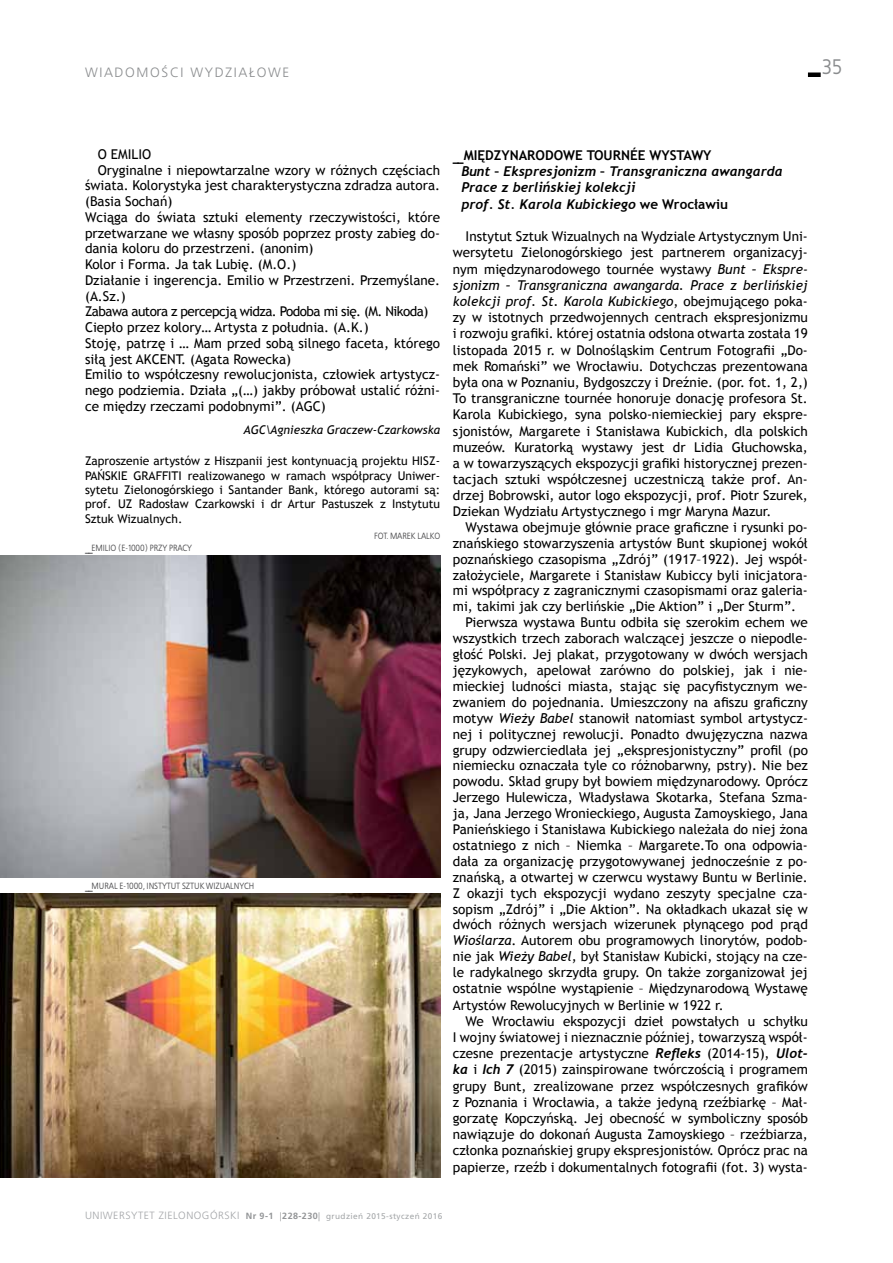
<style>
.page{position:relative;width:893px;height:1263px;background:#fff}
.page>*{position:absolute;margin:0;border:0;box-sizing:border-box;transform-origin:0 0}
.t1{font:21px "EFN Bureau OT";color:#8a8c8e}
.t2{font:13.5px/16.2px "Trebuchet MS";color:#000;text-align:justify}
.t3{font:italic 700 13.5px/16.2px "Trebuchet";color:#000}
.t4{font:13.5px "Trebuchet MS";letter-spacing:-.04em;color:#000}
.t5{font:700 13.5px "Trebuchet MS";color:#000}
.t6{font:300 13.5px "Frutiger LT Pro";color:#8a8c8e}
.t7{font:12px/14.4px "Trebuchet MS";color:#000;text-align:justify}
.t8{font:italic 12px "Trebuchet MS";color:#000}
.t9{font:300 10.5px "Frutiger LT Pro";letter-spacing:.05em;color:#a3a5a8}
.t10{font:9px "EFN Bureau OT";color:#4d4d4f}
.s1{font-weight:700;font-size:10.5px}
.s2{font-family:"EFN Bureau OT";font-size:15px}
.s3{font-family:"Trebuchet MS";font-style:normal}
.s4{font-style:italic}
.s5{font-family:"Trebuchet";font-weight:700;font-style:italic}
.s6{font-weight:700;font-size:9px;color:#939597}
.s7{font-size:9px;color:#939597}
.s8{font-weight:400;font-size:8.25px;color:#a4a7a9}
</style>
<div class="page">
<div style="left:808px;top:72px;width:13px;height:5px;background:#000"></div>
<img style="left:0;top:556px;width:440px;height:321px">
<img style="left:0;top:893px;width:440px;height:285px">
<p class="t6" style="left:85px;top:65px;width:11px">WIADOMOŚCIWYDZIAŁOWE</p>
<h1 class="t1" style="left:822px;top:55px;width:21px">35</h1>
<p class="t2" style="left:98px;top:146px;width:55px">O EMILIO</p>
<p class="t2" style="left:98px;top:162px;width:344px">Oryginalne i niepowtarzalne wzory w różnych częściach</p>
<p class="t2" style="left:85px;top:178px;width:357px">świata. Kolorystyka jest charakterystyczna zdradza autora.</p>
<p class="t2" style="left:85px;top:193px;width:89px">(Basia Sochań)</p>
<p class="t2" style="left:85px;top:209px;width:357px">Wciąga do świata sztuki elementy rzeczywistości, które</p>
<p class="t2" style="left:85px;top:225px;width:357px">przetwarzane we własny sposób poprzez prosty zabieg do-</p>
<p class="t2" style="left:85px;top:241px;width:230px">dania koloru do przestrzeni. (anonim)</p>
<p class="t2" style="left:85px;top:256px;width:213px">Kolor i Forma. Ja tak Lubię. (M.O.)</p>
<p class="t2" style="left:85px;top:272px;width:357px">Działanie i ingerencja. Emilio w Przestrzeni. Przemyślane.</p>
<p class="t2" style="left:85px;top:288px;width:42px">(A.Sz.)</p>
<p class="t4" style="left:85px;top:304px;width:345px">Zabawa autora z percepcją widza. Podoba mi się. (M. Nikoda)</p>
<p class="t2" style="left:85px;top:319px;width:285px">Ciepło przez kolory… Artysta z południa. (A.K.)</p>
<p class="t2" style="left:85px;top:335px;width:357px">Stoję, patrzę i … Mam przed sobą silnego faceta, którego</p>
<p class="t2" style="left:85px;top:351px;width:208px">siłą jest AKCENT. (Agata Rowecka)</p>
<p class="t2" style="left:85px;top:367px;width:357px">Emilio to współczesny rewolucjonista, człowiek artystycz-</p>
<p class="t2" style="left:85px;top:382px;width:357px">nego podziemia. Działa „(…) jakby próbował ustalić różni-</p>
<p class="t2" style="left:85px;top:398px;width:242px">ce między rzeczami podobnymi”. (AGC)</p>
<p class="t8" style="left:243px;top:422px;width:198px">AGC\Agnieszka Graczew-Czarkowska</p>
<p class="t7" style="left:85px;top:454px;width:357px">Zaproszenie artystów z Hiszpanii jest kontynuacją projektu HISZ-PAŃSKIE GRAFFITI realizowanego w ramach współpracy Uniwer&shy;sytetu Zielonogórskiego i Santander Bank, którego autorami są: prof. UZ Radosław Czarkowski i dr Artur Pastuszek z Instytutu Sztuk Wizualnych.</p>
<p class="t10" style="left:374px;top:531px;width:67px">FOT. MAREK LALKO</p>
<p class="t10" style="left:85px;top:542px;width:94px"><span class="s1">__</span>EMILIO (E-1000) PRZY PRACY</p>
<p class="t10" style="left:85px;top:880px;width:13px"><span class="s1">__</span>MURAL</p>
<p class="t10" style="left:119px;top:880px;width:45px">E-1000, INSTYTUT</p>
<p class="t10" style="left:182px;top:880px;width:10px">SZTUK</p>
<p class="t10" style="left:206px;top:880px;width:6px">WIZUALNYCH</p>
<p class="t5" style="left:453px;top:147px;width:260px"><span class="s2">__</span> MIĘDZYNARODOWE TOURN ÉE WYSTAWY</p>
<p class="t3" style="left:461px;top:164px;width:323px">Bunt – Ekspresjonizm – Transgraniczna awangarda<br>Prace z berlińskiej kolekcji<br>prof. St. Karola Kubickiego <span class="s3">WE WROCŁAWIU</span></p>
<p class="t2" style="left:453px;top:228px;width:357px;text-indent:13px">Instytut Sztuk Wizualnych na Wydziale Artystycznym Uni&shy;wersytetu Zielonogórskiego jest partnerem organizacyj&shy;nym międzynarodowego tournée wystawy <span class="s4">Bunt – Ekspre&shy;sjonizm – Transgraniczna awangarda. Prace z berlińskiej kolekcji prof. St. Karola Kubickiego</span>, obejmującego poka&shy;zy w istotnych przedwojennych centrach ekspresjonizmu i rozwoju grafiki. której ostatnia odsłona otwarta została 19 listopada 2015 r. w Dolnośląskim Centrum Fotografii „Do&shy;mek Romański” we Wrocławiu. Dotychczas prezentowana była ona w Poznaniu, Bydgoszczy i Dreźnie. (por. fot. 1, 2,)<br>To transgraniczne tournée honoruje donację profesora St.<br>Karola Kubickiego, syna polsko-niemieckiej pary ekspre&shy;sjonistów, Margarete i Stanisława Kubickich, dla polskich muzeów. Kuratorką wystawy jest dr Lidia Głuchowska, a w towarzyszących ekspozycji grafiki historycznej prezen&shy;tacjach sztuki współczesnej uczestniczą także prof. An&shy;drzej Bobrowski, autor logo ekspozycji, prof. Piotr Szurek, Dziekan Wydziału Artystycznego i mgr Maryna Mazur.</p>
<p class="t2" style="left:466px;top:519px;width:344px">Wystawa obejmuje głównie prace graficzne i rysunki po-</p>
<p class="t2" style="left:453px;top:535px;width:357px">znańskiego stowarzyszenia artystów Bunt skupionej wokół</p>
<p class="t2" style="left:453px;top:551px;width:357px">poznańskiego czasopisma „Zdrój” (1917–1922). Jej współ-</p>
<p class="t2" style="left:453px;top:567px;width:357px">założyciele, Margarete i Stanisław Kubiccy byli inicjatora-</p>
<p class="t2" style="left:453px;top:583px;width:357px">mi współpracy z zagranicznymi czasopismami oraz galeria-</p>
<p class="t2" style="left:453px;top:599px;width:345px">mi, takimi jak czy berlińskie „Die Aktion” i „Der Sturm”.</p>
<p class="t2" style="left:466px;top:614px;width:344px">Pierwsza wystawa Buntu odbiła się szerokim echem we</p>
<p class="t2" style="left:453px;top:630px;width:357px">wszystkich trzech zaborach walczącej jeszcze o niepodle-</p>
<p class="t2" style="left:453px;top:646px;width:357px">głość Polski. Jej plakat, przygotowany w dwóch wersjach</p>
<p class="t2" style="left:453px;top:662px;width:357px">językowych, apelował zarówno do polskiej, jak i nie-</p>
<p class="t2" style="left:453px;top:678px;width:357px">mieckiej ludności miasta, stając się pacyfistycznym we-</p>
<p class="t2" style="left:453px;top:694px;width:357px">zwaniem do pojednania. Umieszczony na afiszu graficzny</p>
<p class="t2" style="left:453px;top:710px;width:357px">motyw <span class="s4">Wieży Babel</span> stanowił natomiast symbol artystycz-</p>
<p class="t2" style="left:453px;top:726px;width:357px">nej i politycznej rewolucji. Ponadto dwujęzyczna nazwa</p>
<p class="t2" style="left:453px;top:742px;width:357px">grupy odzwierciedlała jej „ekspresjonistyczny” profil (po</p>
<p class="t2" style="left:453px;top:758px;width:357px">niemiecku oznaczała tyle co różnobarwny, pstry). Nie bez</p>
<p class="t2" style="left:453px;top:774px;width:357px">powodu. Skład grupy był bowiem międzynarodowy. Oprócz</p>
<p class="t2" style="left:453px;top:789px;width:357px">Jerzego Hulewicza, Władysława Skotarka, Stefana Szma-</p>
<p class="t2" style="left:453px;top:805px;width:357px">ja, Jana Jerzego Wronieckiego, Augusta Zamoyskiego, Jana</p>
<p class="t2" style="left:453px;top:821px;width:357px">Panieńskiego i Stanisława Kubickiego należała do niej żona</p>
<p class="t2" style="left:453px;top:837px;width:357px">ostatniego z nich – Niemka – Margarete.To ona odpowia-</p>
<p class="t2" style="left:453px;top:853px;width:357px">dała za organizację przygotowywanej jednocześnie z po-</p>
<p class="t2" style="left:453px;top:869px;width:357px">znańską, a otwartej w czerwcu wystawy Buntu w Berlinie.</p>
<p class="t2" style="left:453px;top:885px;width:357px">Z okazji tych ekspozycji wydano zeszyty specjalne cza-</p>
<p class="t2" style="left:453px;top:901px;width:357px">sopism „Zdrój” i „Die Aktion”. Na okładkach ukazał się w</p>
<p class="t2" style="left:453px;top:917px;width:357px">dwóch różnych wersjach wizerunek płynącego pod prąd</p>
<p class="t2" style="left:453px;top:933px;width:357px"><span class="s4">Wioślarza</span>. Autorem obu programowych linorytów, podob-</p>
<p class="t2" style="left:453px;top:948px;width:357px">nie jak <span class="s4">Wieży Babel</span>, był Stanisław Kubicki, stojący na cze-</p>
<p class="t2" style="left:453px;top:964px;width:357px">le radykalnego skrzydła grupy. On także zorganizował jej</p>
<p class="t2" style="left:453px;top:981px;width:357px">ostatnie wspólne wystąpienie – Międzynarodową Wystawę</p>
<p class="t2" style="left:453px;top:997px;width:272px">Artystów Rewolucyjnych w Berlinie w 1922 r.</p>
<p class="t2" style="left:466px;top:1013px;width:344px">We Wrocławiu ekspozycji dzieł powstałych u schyłku</p>
<p class="t2" style="left:453px;top:1029px;width:357px">I wojny światowej i nieznacznie później, towarzyszą współ-</p>
<p class="t2" style="left:453px;top:1045px;width:357px">czesne prezentacje artystyczne <span class="s5">Refleks</span> (2014-15), <span class="s5">Ulot-</span></p>
<p class="t2" style="left:453px;top:1062px;width:357px"><span class="s5">ka</span> i <span class="s5">Ich 7</span> (2015) zainspirowane twórczością i programem</p>
<p class="t2" style="left:453px;top:1078px;width:357px">grupy Bunt, zrealizowane przez współczesnych grafików</p>
<p class="t2" style="left:453px;top:1094px;width:357px">z Poznania i Wrocławia, a także jedyną rzeźbiarkę – Mał-</p>
<p class="t2" style="left:453px;top:1110px;width:357px">gorzatę Kopczyńską. Jej obecność w symboliczny sposób</p>
<p class="t2" style="left:453px;top:1126px;width:357px">nawiązuje do dokonań Augusta Zamoyskiego – rzeźbiarza,</p>
<p class="t2" style="left:453px;top:1143px;width:357px">członka poznańskiej grupy ekspresjonistów. Oprócz prac na</p>
<p class="t2" style="left:453px;top:1159px;width:357px">papierze, rzeźb i dokumentalnych fotografii (fot. 3) wysta-</p>
<p class="t9" style="left:85px;top:1209px;width:359px">UNIWERSYTET ZIELONOGÓRSKI <span class="s6">Nr 9-1</span> <span class="s7">|</span><span class="s6">228-230</span><span class="s7">|</span> <span class="s8">grudzień 2015-styczeń 2016</span></p>
</div>
